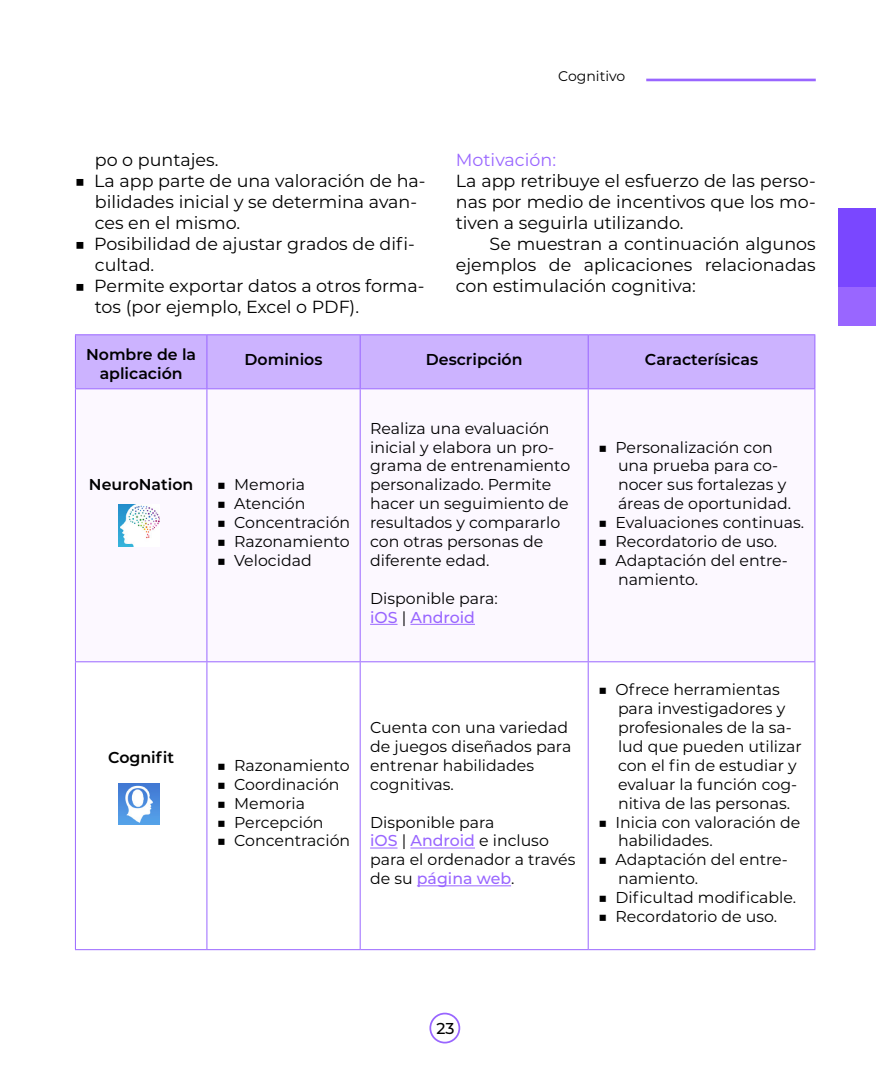
<style>
.page{position:relative;width:876px;height:1082px;background:#fff}
.page>*{position:absolute;margin:0;border:0;box-sizing:border-box;transform-origin:0 0}
.Nota_-_Texto{font:17.5px/21px "Montserrat";color:#000}
.Nota_-_Texto-2{font:17.5px "Montserrat";color:#96f}
.Nota_-_Subtitulo{font:15.75px/18.9px "Montserrat";color:#000}
.Nota_-_Subtitulo-2{font:600 15.75px/18.9px "Montserrat";color:#000;text-align:center}
.Nota_-_Texto-3{font:600 15.75px "Montserrat";color:#000}
.t1{font:500 15.75px "Montserrat";color:#000}
.t2{font:14px "Montserrat";color:#000}
.s1{font-weight:500;color:#96f}
</style>
<div class="page">
<div style="left:837px;top:208px;width:38px;height:117px;background:#7a47ff"></div>
<div style="left:838px;top:287px;width:37px;height:38px;background:#96f"></div>
<div style="left:429px;top:1012px;width:31px;height:31px;border:2px solid #96f;border-radius:50%"></div>
<hr style="left:646px;top:79px;width:169px;height:2px;background:#96f">
<div style="left:76px;top:335px;width:738px;height:53px;background:#ccb3ff"></div>
<svg style="left:76px;top:389px;width:738px;height:272px"></svg>
<hr style="left:75px;top:334px;width:132px;height:1px;background:#96f">
<hr style="left:75px;top:335px;width:1px;height:53px;background:#96f">
<hr style="left:207px;top:334px;width:153px;height:1px;background:#96f">
<hr style="left:206px;top:335px;width:1px;height:53px;background:#96f">
<hr style="left:360px;top:334px;width:228px;height:1px;background:#96f">
<hr style="left:359px;top:335px;width:1px;height:53px;background:#96f">
<hr style="left:588px;top:334px;width:226px;height:1px;background:#96f">
<hr style="left:587px;top:335px;width:1px;height:53px;background:#96f">
<hr style="left:814px;top:335px;width:1px;height:53px;background:#96f">
<hr style="left:75px;top:388px;width:132px;height:1px;background:#96f">
<hr style="left:75px;top:389px;width:1px;height:272px;background:#96f">
<hr style="left:207px;top:388px;width:153px;height:1px;background:#96f">
<hr style="left:206px;top:389px;width:1px;height:272px;background:#96f">
<hr style="left:360px;top:388px;width:228px;height:1px;background:#96f">
<hr style="left:359px;top:389px;width:1px;height:272px;background:#96f">
<hr style="left:588px;top:388px;width:226px;height:1px;background:#96f">
<hr style="left:587px;top:389px;width:1px;height:272px;background:#96f">
<hr style="left:814px;top:389px;width:1px;height:272px;background:#96f">
<hr style="left:75px;top:661px;width:132px;height:1px;background:#96f">
<hr style="left:75px;top:662px;width:1px;height:287px;background:#96f">
<hr style="left:207px;top:661px;width:153px;height:1px;background:#96f">
<hr style="left:206px;top:662px;width:1px;height:287px;background:#96f">
<hr style="left:360px;top:661px;width:228px;height:1px;background:#96f">
<hr style="left:359px;top:662px;width:1px;height:287px;background:#96f">
<hr style="left:588px;top:661px;width:226px;height:1px;background:#96f">
<hr style="left:587px;top:662px;width:1px;height:287px;background:#96f">
<hr style="left:814px;top:662px;width:1px;height:287px;background:#96f">
<hr style="left:75px;top:949px;width:132px;height:1px;background:#96f">
<hr style="left:207px;top:949px;width:153px;height:1px;background:#96f">
<hr style="left:360px;top:949px;width:228px;height:1px;background:#96f">
<hr style="left:588px;top:949px;width:226px;height:1px;background:#96f">
<svg style="left:370px;top:624px;width:27px;height:1px"></svg>
<hr style="left:410px;top:624px;width:64px;height:1px;background:#96f">
<svg style="left:370px;top:847px;width:27px;height:1px"></svg>
<hr style="left:410px;top:847px;width:64px;height:1px;background:#96f">
<hr style="left:416px;top:885px;width:95px;height:1px;background:#96f">
<img style="left:118px;top:783px;width:42px;height:41px">
<img style="left:118px;top:504px;width:42px;height:42px">
<p class="Nota_-_Texto" style="left:95px;top:148px;width:125px">po o puntajes.</p>
<p class="Nota_-_Texto" style="left:95px;top:169px;width:332px;text-indent:-20px">■ La app parte de una valoración de ha&shy;bilidades inicial y se determina avan&shy;ces en el mismo.</p>
<p class="Nota_-_Texto" style="left:95px;top:233px;width:321px;text-indent:-20px">■ Posibilidad de ajustar grados de difi&shy;cultad.</p>
<p class="Nota_-_Texto" style="left:95px;top:275px;width:331px;text-indent:-20px">■ Permite exportar datos a otros forma&shy;tos (por ejemplo, Excel o PDF).</p>
<p class="t2" style="left:558px;top:67px;width:68px">Cognitivo</p>
<p class="Nota_-_Texto-2" style="left:455px;top:147px;width:102px">Motivación:</p>
<p class="Nota_-_Texto" style="left:455px;top:169px;width:361px;text-align:justify">La app retribuye el esfuerzo de las perso&shy;nas por medio de incentivos que los mo&shy;tiven a seguirla utilizando.</p>
<p class="Nota_-_Texto" style="left:455px;top:233px;width:361px;text-align:justify;text-indent:34px">Se muestran a continuación algunos ejemplos de aplicaciones relacionadas con estimulación cognitiva:</p>
<p class="Nota_-_Subtitulo-2" style="left:86px;top:344px;width:111px">Nombre de la aplicación</p>
<p class="Nota_-_Texto-3" style="left:244px;top:348px;width:79px">Dominios</p>
<p class="Nota_-_Subtitulo-2" style="left:425px;top:349px;width:98px">Descripción</p>
<p class="Nota_-_Texto-3" style="left:644px;top:348px;width:115px">Caracterísicas</p>
<p class="Nota_-_Subtitulo-2" style="left:89px;top:474px;width:106px">NeuroNation</p>
<p class="Nota_-_Subtitulo" style="left:217px;top:475px;width:90px">■ Memoria</p>
<p class="Nota_-_Subtitulo" style="left:217px;top:493px;width:90px">■ Atención</p>
<p class="Nota_-_Subtitulo" style="left:217px;top:512px;width:135px">■ Concentración</p>
<p class="Nota_-_Subtitulo" style="left:217px;top:531px;width:134px">■ Razonamiento</p>
<p class="Nota_-_Subtitulo" style="left:217px;top:550px;width:96px">■ Velocidad</p>
<p class="Nota_-_Subtitulo" style="left:370px;top:418px;width:201px">Realiza una evaluación inicial y elabora un pro&shy;grama de entrenamiento personalizado. Permite hacer un seguimiento de resultados y compararlo con otras personas de diferente edad.</p>
<p class="Nota_-_Subtitulo" style="left:370px;top:588px;width:129px">Disponible para: <span class="s1">iOS</span> | <span class="s1">Android</span></p>
<p class="Nota_-_Subtitulo-2" style="left:108px;top:746px;width:67px">Cognifit</p>
<p class="Nota_-_Subtitulo" style="left:217px;top:755px;width:134px">■ Razonamiento</p>
<p class="Nota_-_Subtitulo" style="left:217px;top:774px;width:124px">■ Coordinación</p>
<p class="Nota_-_Subtitulo" style="left:217px;top:793px;width:90px">■ Memoria</p>
<p class="Nota_-_Subtitulo" style="left:217px;top:811px;width:108px">■ Percepción</p>
<p class="Nota_-_Subtitulo" style="left:217px;top:830px;width:135px">■ Concentración</p>
<p class="Nota_-_Subtitulo" style="left:370px;top:717px;width:203px">Cuenta con una variedad de juegos diseñados para entrenar habilidades cognitivas.</p>
<p class="Nota_-_Subtitulo" style="left:370px;top:811px;width:126px">Disponible para</p>
<p class="Nota_-_Subtitulo" style="left:370px;top:830px;width:207px"><span class="s1">iOS</span> | <span class="s1">Android</span> e incluso para el ordenador a través de su <span class="s1">página web</span>.</p>
<p class="Nota_-_Subtitulo" style="left:617px;top:437px;width:175px;text-indent:-20px">■ Personalización con una prueba para co&shy;nocer sus fortalezas y áreas de oportunidad.</p>
<p class="Nota_-_Subtitulo" style="left:597px;top:512px;width:207px">■ Evaluaciones continuas.</p>
<p class="Nota_-_Subtitulo" style="left:597px;top:531px;width:180px">■ Recordatorio de uso.</p>
<p class="Nota_-_Subtitulo" style="left:617px;top:550px;width:171px;text-indent:-20px">■ Adaptación del entre&shy;namiento.</p>
<p class="Nota_-_Subtitulo" style="left:617px;top:679px;width:185px;text-indent:-20px">■ Ofrece herramientas para investigadores y profesionales de la sa&shy;lud que pueden utilizar con el fin de estudiar y evaluar la función cog&shy;nitiva de las personas.</p>
<p class="Nota_-_Subtitulo" style="left:617px;top:811px;width:184px;text-indent:-20px">■ Inicia con valoración de habilidades.</p>
<p class="Nota_-_Subtitulo" style="left:617px;top:849px;width:171px;text-indent:-20px">■ Adaptación del entre&shy;namiento.</p>
<p class="Nota_-_Subtitulo" style="left:597px;top:887px;width:199px">■ Dificultad modificable.</p>
<p class="Nota_-_Subtitulo" style="left:597px;top:906px;width:180px">■ Recordatorio de uso.</p>
<p class="t1" style="left:436px;top:1017px;width:20px">23</p>
</div>
